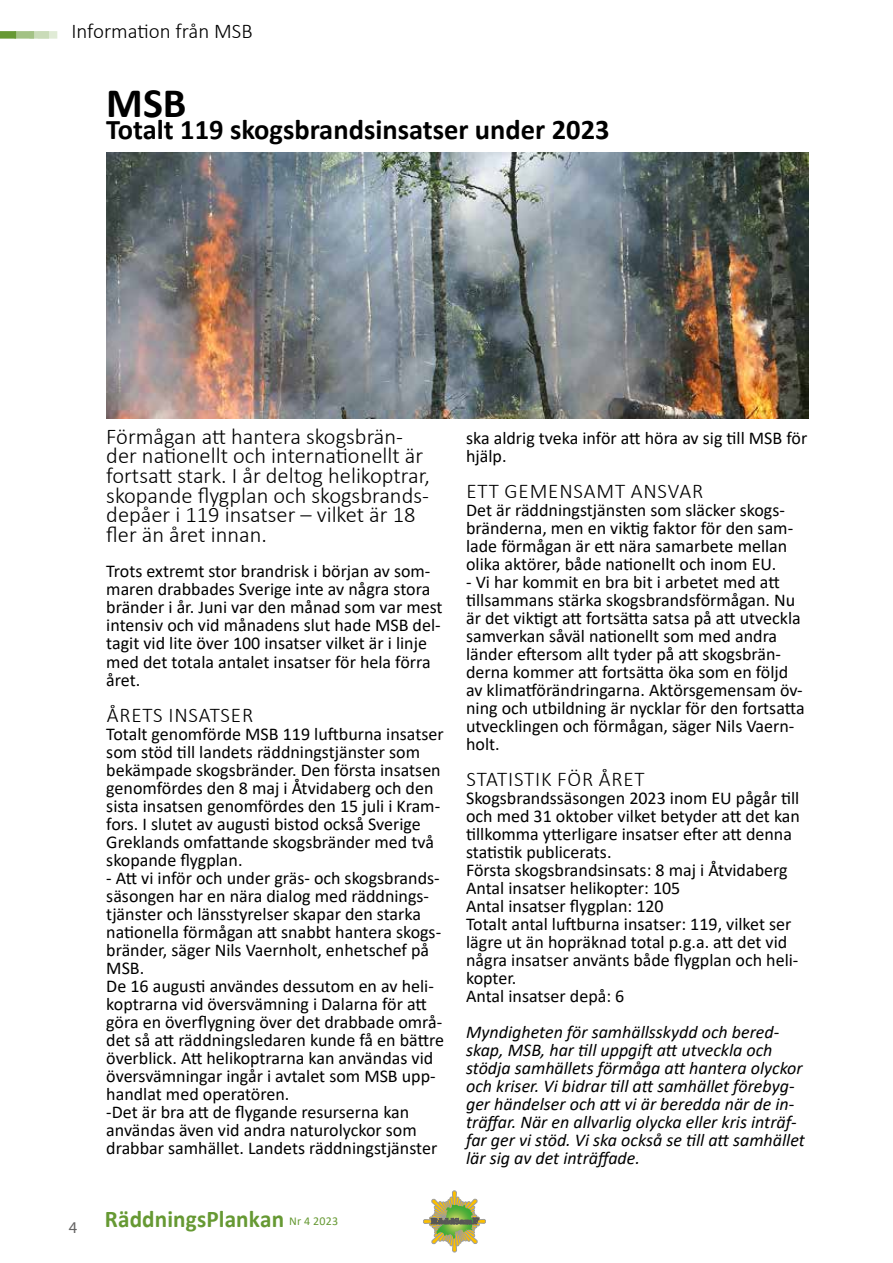
<style>
.page{position:relative;width:893px;height:1263px;background:#fff}
.page>*{position:absolute;margin:0;border:0;box-sizing:border-box;transform-origin:0 0}
.t1{font:700 42px "Calibri";color:#000}
.t2{font:700 28.5px "Calibri";color:#000}
.t3{font:700 24px "Calibri";letter-spacing:.005em;color:#693}
.t4{font:300 22.5px/19.5px "Calibri";color:#000}
.t5{font:300 21px "Calibri";letter-spacing:.04em;color:#000}
.t6{font:300 21px "Calibri";color:#000}
.t7{font:18px/18px "Calibri";color:#000}
.t8{font:italic 18px/18px "Calibri";color:#000}
.s1{font-weight:400;font-size:12px}
</style>
<div class="page">
<div style="left:38px;top:31px;width:19px;height:8px;background:#e0ebd6"></div>
<div style="left:29px;top:31px;width:20px;height:8px;background:#c9dbb8"></div>
<div style="left:14px;top:31px;width:20px;height:8px;background:#a3c285"></div>
<div style="left:0;top:31px;width:16px;height:8px;background:#693"></div>
<div style="left:423px;top:1219px;width:32px;height:4px;border:1px solid #9d9d9c;border-radius:2px"></div>
<hr style="left:453px;top:1221px;width:4px;height:31px;background:#fcbf00;border-radius:2px">
<div style="left:452px;top:1221px;width:5px;height:31px;border:1px solid #9d9d9c;border-radius:2px"></div>
<div style="left:454px;top:1219px;width:32px;height:4px;border:1px solid #9d9d9c;border-radius:2px"></div>
<hr style="left:452px;top:1191px;width:4px;height:30px;background:#fcbf00;border-radius:2px">
<div style="left:452px;top:1191px;width:5px;height:30px;border:1px solid #9d9d9c;border-radius:2px"></div>
<svg style="left:429px;top:1197px;width:51px;height:49px"></svg>
<img style="left:106px;top:153px;width:702px;height:265px">
<p class="t6" style="left:71px;top:18px;width:183px">Information från MSB</p>
<p class="t1" style="left:106px;top:73px;width:82px">MSB</p>
<p class="t2" style="left:106px;top:109px;width:505px">Totalt 119 skogsbrandsinsatser under 2023</p>
<h3 class="t4" style="left:106px;top:426px;width:325px">Förmågan att hantera skogsbrän&shy;der nationellt och internationellt är fortsatt stark. I år deltog helikoptrar, skopande flygplan och skogsbrands&shy;depåer i 119 insatser – vilket är 18 fler än året innan.</h3>
<p class="t7" style="left:106px;top:562px;width:338px">Trots extremt stor brandrisk i början av som&shy;maren drabbades Sverige inte av några stora bränder i år. Juni var den månad som var mest intensiv och vid månadens slut hade MSB del&shy;tagit vid lite över 100 insatser vilket är i linje med det totala antalet insatser för hela förra året.</p>
<p class="t5" style="left:107px;top:701px;width:148px">ÅRETS INSATSER</p>
<p class="t7" style="left:106px;top:724px;width:339px">Totalt genomförde MSB 119 luftburna insatser som stöd till landets räddningstjänster som bekämpade skogsbränder. Den första insatsen genomfördes den 8 maj i Åtvidaberg och den sista insatsen genomfördes den 15 juli i Kram&shy;fors. I slutet av augusti bistod också Sverige Greklands omfattande skogsbränder med två skopande flygplan.</p>
<p class="t7" style="left:106px;top:868px;width:339px">- Att vi inför och under gräs- och skogsbrands&shy;säsongen har en nära dialog med räddnings&shy;tjänster och länsstyrelser skapar den starka nationella förmågan att snabbt hantera skogs&shy;bränder, säger Nils Vaernholt, enhetschef på MSB.<br>De 16 augusti användes dessutom en av heli&shy;koptrarna vid översvämning i Dalarna för att göra en överflygning över det drabbade områ&shy;det så att räddningsledaren kunde få en bättre överblick. Att helikoptrarna kan användas vid översvämningar ingår i avtalet som MSB upp&shy;handlat med operatören.<br>-Det är bra att de flygande resurserna kan användas även vid andra naturolyckor som drabbar samhället. Landets räddningstjänster</p>
<h3 class="t3" style="left:69px;top:1202px;width:271px"><sub>4</sub> RäddningsPlankan <span class="s1">Nr 4 2023</span></h3>
<p class="t7" style="left:466px;top:428px;width:343px">ska aldrig tveka inför att höra av sig till MSB för hjälp.</p>
<p class="t5" style="left:466px;top:478px;width:238px">ETT GEMENSAMT ANSVAR</p>
<p class="t7" style="left:466px;top:500px;width:329px">Det är räddningstjänsten som släcker skogs&shy;bränderna, men en viktig faktor för den sam&shy;lade förmågan är ett nära samarbete mellan olika aktörer, både nationellt och inom EU.</p>
<p class="t7" style="left:466px;top:572px;width:340px">- Vi har kommit en bra bit i arbetet med att tillsammans stärka skogsbrandsförmågan. Nu är det viktigt att fortsätta satsa på att utveckla samverkan såväl nationellt som med andra länder eftersom allt tyder på att skogsbrän&shy;derna kommer att fortsätta öka som en följd av klimatförändringarna. Aktörsgemensam öv&shy;ning och utbildning är nycklar för den fortsatta utvecklingen och förmågan, säger Nils Vaern&shy;holt.</p>
<p class="t5" style="left:466px;top:766px;width:180px">STATISTIK FÖR ÅRET</p>
<p class="t7" style="left:466px;top:788px;width:335px">Skogsbrandssäsongen 2023 inom EU pågår till och med 31 oktober vilket betyder att det kan tillkomma ytterligare insatser efter att denna statistik publicerats.<br>Första skogsbrandsinsats: 8 maj i Åtvidaberg Antal insatser helikopter: 105<br>Antal insatser flygplan: 120<br>Totalt antal luftburna insatser: 119, vilket ser lägre ut än hopräknad total p.g.a. att det vid några insatser använts både flygplan och heli&shy;kopter.<br>Antal insatser depå: 6</p>
<p class="t8" style="left:466px;top:1022px;width:340px">Myndigheten för samhällsskydd och bered&shy;skap, MSB, har till uppgift att utveckla och stödja samhällets förmåga att hantera olyckor och kriser. Vi bidrar till att samhället förebyg&shy;ger händelser och att vi är beredda när de in&shy;träffar. När en allvarlig olycka eller kris inträf&shy;far ger vi stöd. Vi ska också se till att samhället lär sig av det inträffade.</p>
</div>
